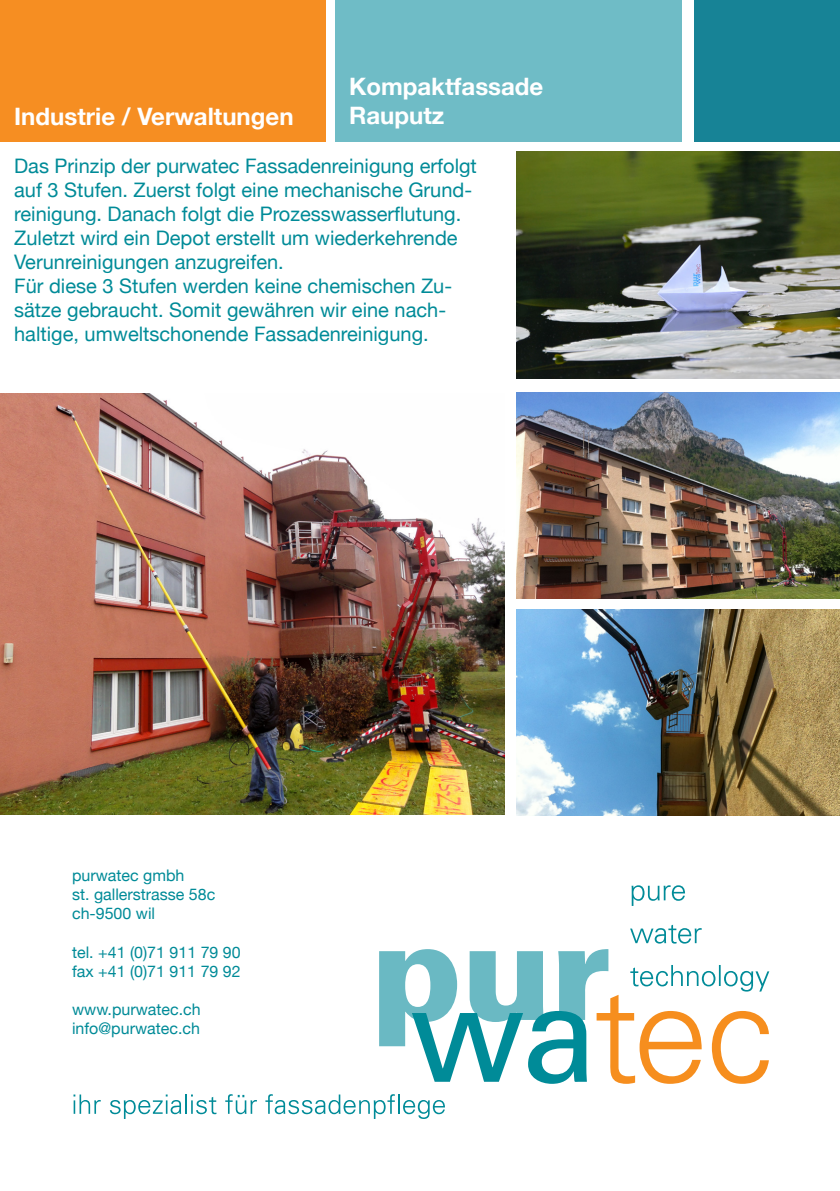
<style>
.page{position:relative;width:840px;height:1191px;background:#fff}
.page>*{position:absolute;margin:0;border:0;box-sizing:border-box;transform-origin:0 0}
.Überschrift_1{font:700 24px "Helvetica Neue";color:#fff}
.Text{font:20px/24px "Helvetica Neue";color:#008b98}
.Text-2{font:16px "Helvetica Neue";color:#008b98}
</style>
<div class="page">
<div style="left:0;top:0;width:326px;height:141px;background:#f68e22"></div>
<div style="left:335px;top:0;width:346px;height:141px;background:#6fbcc6"></div>
<div style="left:694px;top:0;width:145px;height:141px;background:#178396"></div>
<img style="left:0;top:393px;width:504px;height:421px">
<img style="left:516px;top:609px;width:323px;height:206px">
<img style="left:516px;top:392px;width:323px;height:206px">
<img style="left:516px;top:152px;width:323px;height:227px">
<svg style="left:379px;top:924px;width:389px;height:159px"></svg>
<svg style="left:631px;top:885px;width:53px;height:21px"></svg>
<svg style="left:73px;top:1094px;width:28px;height:19px"></svg>
<svg style="left:110px;top:1094px;width:106px;height:25px"></svg>
<svg style="left:225px;top:1094px;width:32px;height:20px"></svg>
<svg style="left:265px;top:1094px;width:179px;height:25px"></svg>
<p class="Überschrift_1" style="left:349px;top:72px;width:196px">Kompaktfassade</p>
<p class="Überschrift_1" style="left:14px;top:102px;width:281px">Industrie / Verwaltungen</p>
<p class="Überschrift_1" style="left:349px;top:101px;width:97px">Rauputz</p>
<p class="Text" style="left:14px;top:153px;width:464px">Das Prinzip der purwatec Fassadenreinigung erfolgt auf 3 Stufen. Zuerst folgt eine mechanische Grund&shy;reinigung. Danach folgt die Prozesswasserflutung.<br>Zuletzt wird ein Depot erstellt um wiederkehrende Verunreinigungen anzugreifen.</p>
<p class="Text" style="left:14px;top:273px;width:439px">Für diese 3 Stufen werden keine chemischen Zu-</p>
<p class="Text" style="left:14px;top:297px;width:433px">sätze gebraucht. Somit gewähren wir eine nach-</p>
<p class="Text" style="left:14px;top:321px;width:416px">haltige, umweltschonende Fassadenreinigung.</p>
<p class="Text-2" style="left:72px;top:865px;width:114px">purwatec gmbh</p>
<p class="Text-2" style="left:72px;top:884px;width:145px">st. gallerstrasse 58c</p>
<p class="Text-2" style="left:72px;top:904px;width:84px">ch-9500 wil</p>
<p class="Text-2" style="left:72px;top:942px;width:170px">tel. +41 (0)71 911 79 90</p>
<p class="Text-2" style="left:72px;top:961px;width:170px">fax +41 (0)71 911 79 92</p>
<p class="Text-2" style="left:72px;top:1000px;width:130px">www.purwatec.ch</p>
<p class="Text-2" style="left:72px;top:1019px;width:129px">info@purwatec.ch</p>
</div>
